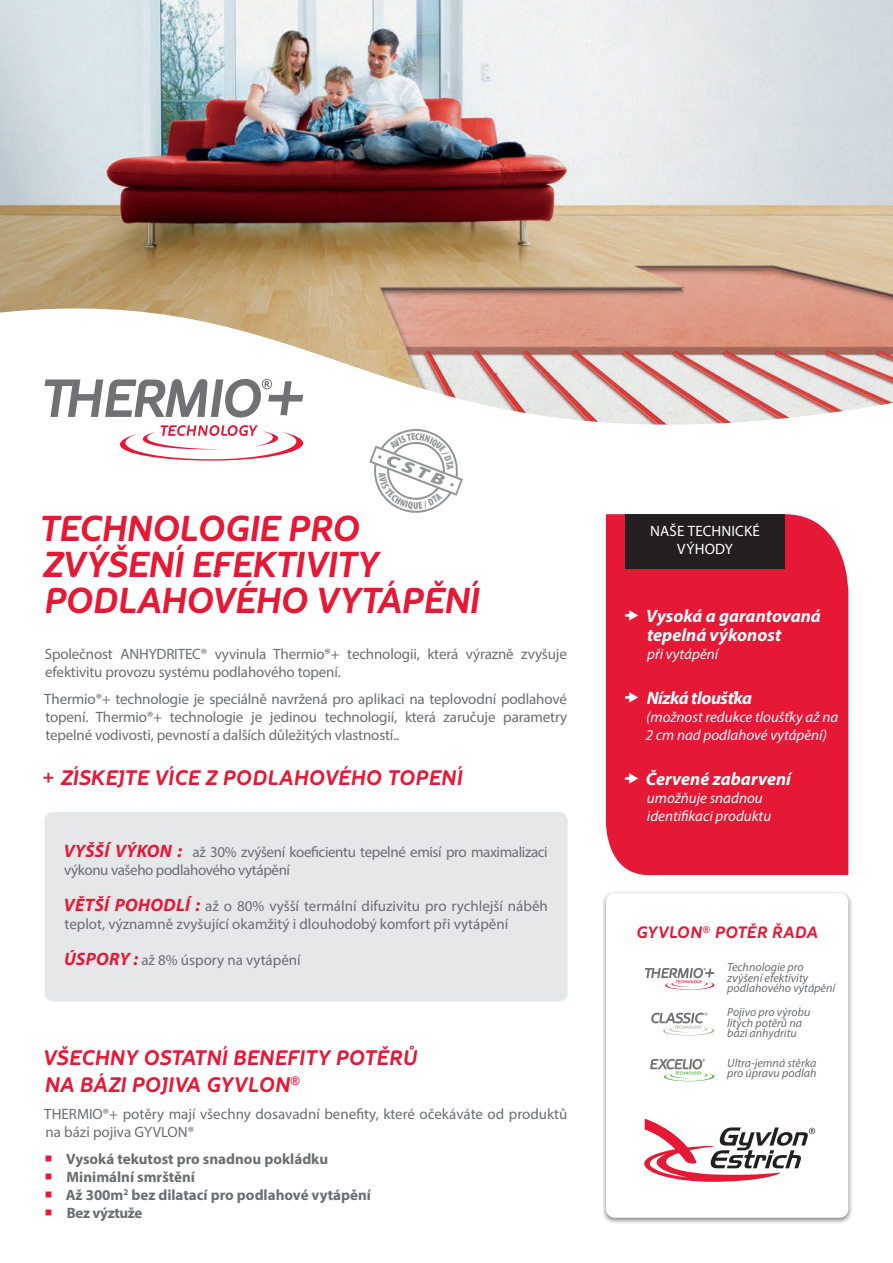
<style>
.page{position:relative;width:893px;height:1263px;background:#fff}
.page>*{position:absolute;margin:0;border:0;box-sizing:border-box;transform-origin:0 0}
.t1{font:italic 700 36px/36px "Oblik";letter-spacing:-.025em;color:#e51836}
.t2{font:italic 700 21px/27px "Oblik";color:#e51836}
.t3{font:italic 700 18px/18px "Myriad Pro";color:#fff}
.t4{font:italic 700 18px "Myriad Pro";letter-spacing:-.025em;color:#fff}
.t5{font:italic 700 16.5px "Oblik";color:#e51836}
.t6{font:15px/18px "Myriad Pro";letter-spacing:-.01em;color:#6c6d70}
.t7{font:italic 15px/18px "Myriad Pro";color:#fff}
.t8{font:700 15px "Myriad Pro";color:#6c6d70}
.t9{font:15px/18px "Myriad Pro";letter-spacing:.015em;color:#fff;text-align:center}
.t10{font:700 15px "Myriad Pro";letter-spacing:-.025em;color:#6c6d70}
.t11{font:italic 12px/10.5px "Myriad Pro";color:#6c6d70}
.s1{font-weight:700;font-style:italic;font-size:18px;color:#e51836}
.s2{color:#e51836}
</style>
<div class="page">
<img style="left:0;top:0;width:893px;height:425px">
<div style="left:606px;top:514px;width:242px;height:361px;background:#e51836"></div>
<div style="left:625px;top:514px;width:159px;height:54px;background:#231f20"></div>
<svg style="left:45px;top:379px;width:258px;height:38px"></svg>
<svg style="left:120px;top:425px;width:183px;height:36px"></svg>
<div style="left:601px;top:890px;width:252px;height:334px;background:#231f20;opacity:.5"></div>
<div style="left:606px;top:893px;width:242px;height:325px;background:#fff;border-radius:9px"></div>
<svg style="left:651px;top:1013px;width:63px;height:22px"></svg>
<svg style="left:645px;top:968px;width:69px;height:22px"></svg>
<svg style="left:650px;top:1059px;width:64px;height:22px"></svg>
<svg style="left:644px;top:1119px;width:171px;height:63px"></svg>
<div style="left:45px;top:812px;width:523px;height:189px;background:#e6e7e9;border-radius:9px"></div>
<svg style="left:213px;top:569px;width:8px;height:8px"></svg>
<svg style="left:625px;top:611px;width:13px;height:10px"></svg>
<svg style="left:625px;top:692px;width:13px;height:10px"></svg>
<svg style="left:625px;top:773px;width:13px;height:10px"></svg>
<svg style="left:369px;top:429px;width:94px;height:84px"></svg>
<h1 class="t1" style="left:39px;top:511px;width:442px">TECHNOLOGIE PRO<br>ZVÝŠENÍ EFEKTIVITY<br>PODLAHOVÉHO VYTÁPĚNÍ</h1>
<p class="t6" style="left:45px;top:644px;width:524px">Společnost ANHYDRITEC® vyvinula Thermio®+ technologii, která výrazně zvyšuje efektivitu provozu systému podlahového topení.</p>
<p class="t6" style="left:44px;top:689px;width:524px;text-align:justify">Thermio®+ technologie je speciálně navržená pro aplikaci na teplovodní podlahové topení. Thermio®+ technologie je jedinou technologií, která zaručuje parametry tepelné vodivosti, pevností a dalších důležitých vlastností..</p>
<h2 class="t2" style="left:42px;top:764px;width:422px">+ ZÍSKEJTE VÍCE Z PODLAHOVÉHO TOPENÍ</h2>
<p class="t6" style="left:64px;top:843px;width:486px"><span class="s1">VYŠŠÍ VÝKON :</span> až 30% zvýšení koeficientu tepelné emisí pro maximalizaci výkonu vašeho podlahového vytápění</p>
<p class="t6" style="left:64px;top:897px;width:486px"><span class="s1">VĚTŠÍ POHODLÍ :</span> až o 80% vyšší termální difuzivitu pro rychlejší náběh teplot, významně zvyšující okamžitý i dlouhodobý komfort při vytápění</p>
<p class="t6" style="left:64px;top:951px;width:238px"><span class="s1">ÚSPORY :</span> až 8% úspory na vytápění</p>
<h2 class="t2" style="left:42px;top:1044px;width:376px">VŠECHNY OSTATNÍ BENEFITY POTĚRŮ<br>NA BÁZI POJIVA GYVLON<sup>®</sup></h2>
<p class="t6" style="left:44px;top:1104px;width:524px">THERMIO®+ potěry mají všechny dosavadní benefity, které očekáváte od produktů na bázi pojiva GYVLON®</p>
<p class="t8" style="left:44px;top:1149px;width:285px"><span class="s2">○</span> Vysoká tekutost pro snadnou pokládku</p>
<p class="t8" style="left:44px;top:1167px;width:152px"><span class="s2">○</span> Minimální smrštění</p>
<p class="t8" style="left:44px;top:1185px;width:328px"><span class="s2">○</span> Až 300m<sup>2</sup> bez dilatací pro podlahové vytápění</p>
<p class="t10" style="left:44px;top:1203px;width:99px"><span class="s2">○</span> Bez výztuže</p>
<p class="t9" style="left:650px;top:522px;width:111px">NAŠE TECHNICKÉ<br>VÝHODY</p>
<p class="t3" style="left:646px;top:607px;width:176px">Vysoká a garantovaná tepelná výkonost</p>
<p class="t7" style="left:647px;top:644px;width:73px">při vytápění</p>
<p class="t4" style="left:647px;top:686px;width:107px">Nízká tloušťka</p>
<p class="t7" style="left:646px;top:707px;width:194px">(možnost redukce tloušťky až na<br>2 cm nad podlahové vytápění)</p>
<p class="t3" style="left:646px;top:769px;width:147px">Červené zabarvení</p>
<p class="t7" style="left:647px;top:789px;width:126px">umožňuje snadnou identifikaci produktu</p>
<p class="t5" style="left:636px;top:923px;width:183px">GYVLON<sup>®</sup> POTĚR ŘADA</p>
<p class="t11" style="left:727px;top:962px;width:110px">Technologie pro zvýšení efektivity podlahového vytápění</p>
<p class="t11" style="left:727px;top:1007px;width:85px">Pojivo pro výrobu litých potěrů na bázi anhydritu</p>
<p class="t11" style="left:727px;top:1057px;width:91px">Ultra-jemná stěrka pro úpravu podlah</p>
</div>
